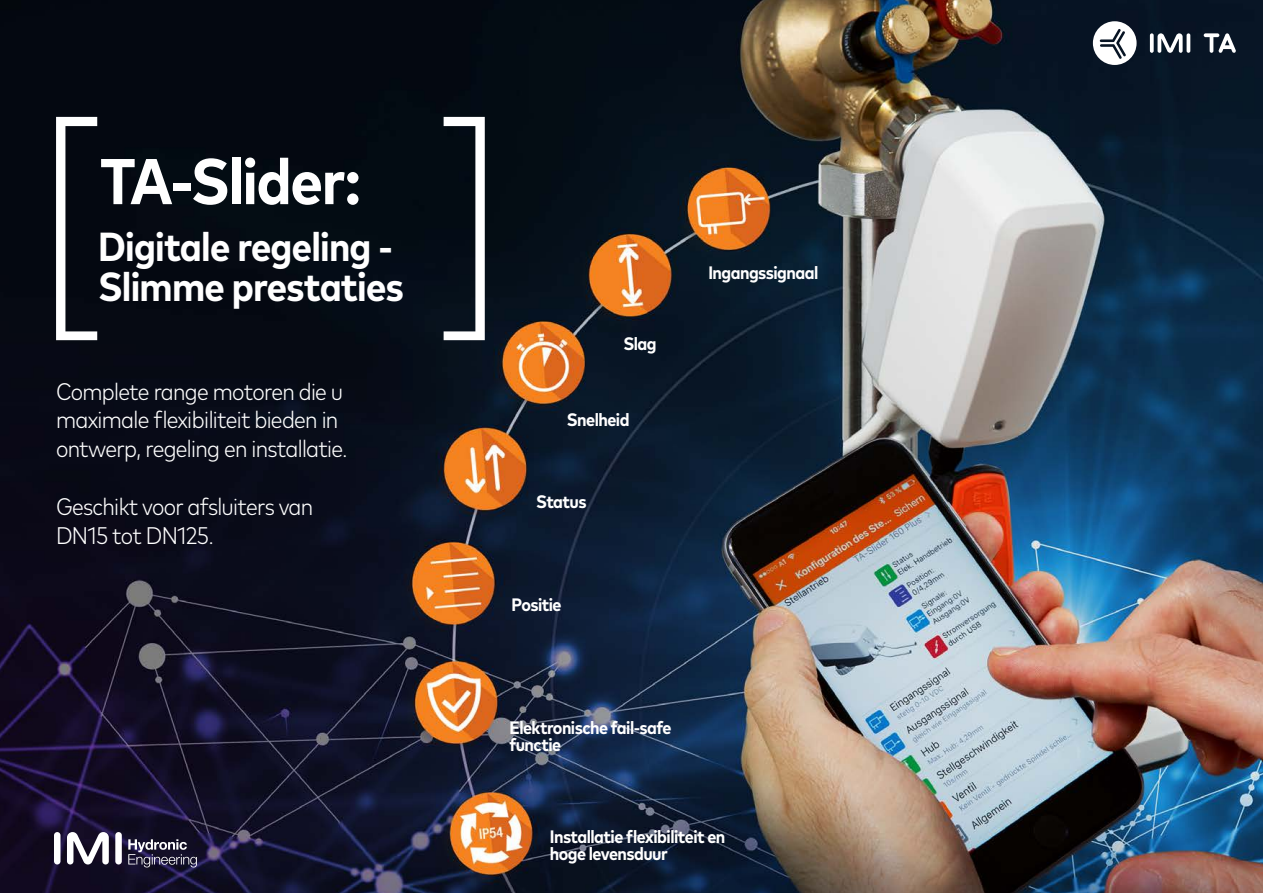
<style>
.page{position:relative;width:1263px;height:893px;background:#fff}
.page>*{position:absolute;margin:0;border:0;box-sizing:border-box;transform-origin:0 0}
.t1{font:700 condensed 64.5px "Mark Pro";letter-spacing:-.02em;color:#fff}
.t2{font:700 condensed 40.5px/40.5px "Mark Pro";letter-spacing:-.02em;color:#fff}
.t3{font:300 condensed 24px/28.8px "Mark Pro";letter-spacing:-.03em;color:#fff}
.t4{font:700 condensed 18px/16.5px "Mark Pro";letter-spacing:-.03em;color:#fff}
</style>
<div class="page">
<img style="left:0;top:0;width:1263px;height:893px">
<div style="left:115px;top:832px;width:7px;height:32px;background:#fff;border-radius:3px"></div>
<div style="left:54px;top:832px;width:6px;height:32px;background:#fff;border-radius:3px"></div>
<svg style="left:67px;top:832px;width:42px;height:32px"></svg>
<svg style="left:128px;top:839px;width:69px;height:28px;background:#4c495f"></svg>
<svg style="left:1150px;top:33px;width:4px;height:20px"></svg>
<svg style="left:1186px;top:33px;width:4px;height:20px"></svg>
<svg style="left:1157px;top:33px;width:25px;height:20px"></svg>
<svg style="left:1204px;top:33px;width:32px;height:20px"></svg>
<svg style="left:1093px;top:21px;width:43px;height:44px"></svg>
<svg style="left:56px;top:117px;width:41px;height:223px"></svg>
<svg style="left:444px;top:117px;width:41px;height:223px"></svg>
<h1 class="t1" style="left:100px;top:133px;width:262px">TA-Slider:</h1>
<h2 class="t2" style="left:98px;top:222px;width:307px">Digitale regeling -<br>Slimme prestaties</h2>
<p class="t3" style="left:56px;top:375px;width:293px">Complete range motoren die u maximale flexibiliteit bieden in ontwerp, regeling en installatie.</p>
<p class="t3" style="left:56px;top:490px;width:259px">Geschikt voor afsluiters van<br>DN15 tot DN125.</p>
<p class="t4" style="left:623px;top:334px;width:35px">Slag</p>
<p class="t4" style="left:567px;top:410px;width:64px">Snelheid</p>
<p class="t4" style="left:536px;top:492px;width:52px">Status</p>
<p class="t4" style="left:512px;top:595px;width:52px">Positie</p>
<p class="t4" style="left:708px;top:263px;width:111px">Ingangssignaal</p>
<p class="t4" style="left:509px;top:718px;width:164px">Elektronische fail-safe functie</p>
<p class="t4" style="left:550px;top:827px;width:177px">Installatie flexibiliteit en hoge levensduur</p>
</div>
